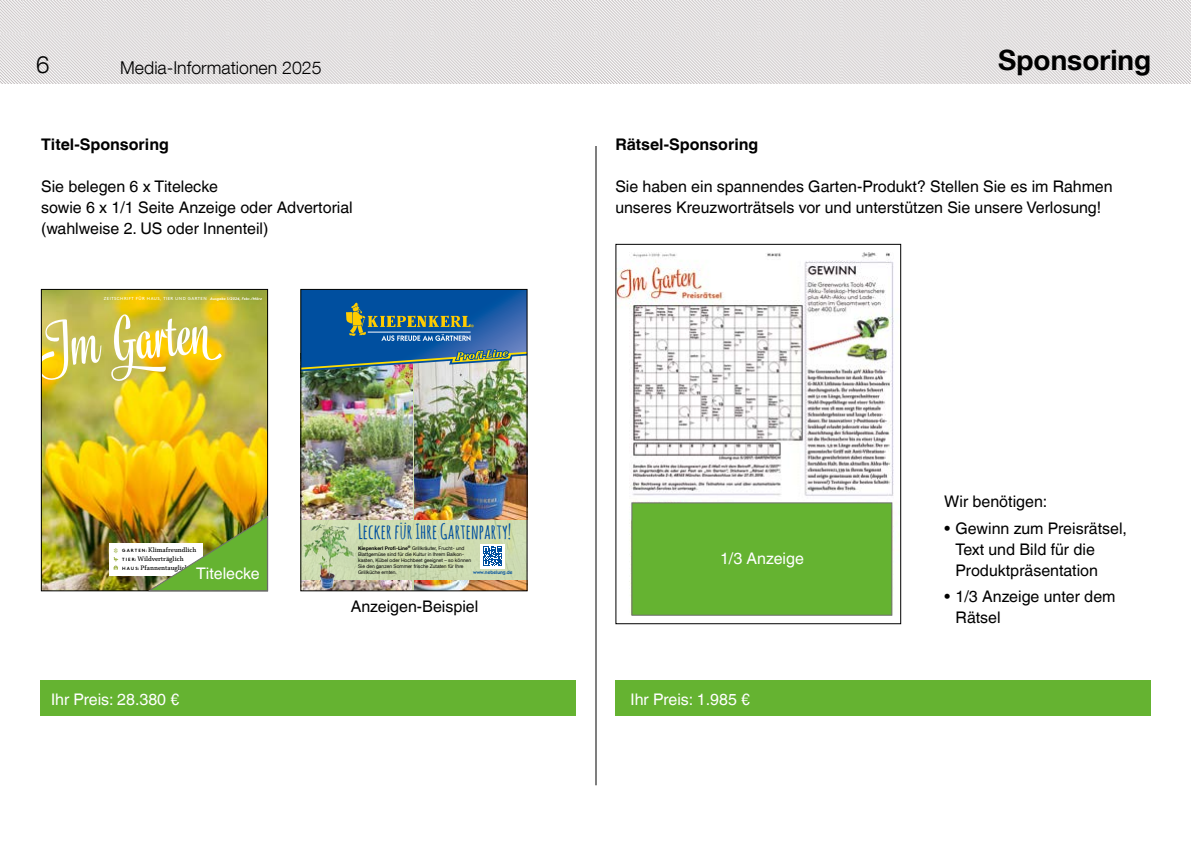
<style>
.page{position:relative;width:1191px;height:842px;background:#fff}
.page>*{position:absolute;margin:0;border:0;box-sizing:border-box;transform-origin:0 0}
.t1{font:500 74px "Tea Biscuit";color:#fff}
.t2{font:700 28px "Helvetica Neue LT Com";color:#000}
.t3{font:300 24px "Helvetica Neue LT Com";color:#000}
.t4{font:700 20.6px "Amatic SC";color:#004f9f}
.t5{font:300 17.8px "Helvetica Neue LT Com";color:#000}
.t6{font:16px/21px "Helvetica World";color:#000}
.t7{font:16px "Helvetica World";color:#fff}
.t8{font:700 16px "Helvetica World";color:#000}
.t9{font:700 7.8px "Helvetica Neue";color:#fc0}
.t10{font:6.6px/8.8px "Raikka";letter-spacing:-.015em;color:#000}
.t11{font:5px/6px "Helvetica Neue LT Com";color:#000}
.t12{font:600 5px "Itc Kabel LT";color:#004f9f}
.t13{font:4.4px "Brown";letter-spacing:.105em;color:#fff}
.s1{font-family:"Brown Bold Italic Alt";font-size:3.8px}
.s2{font-family:"Brown";font-weight:700;font-size:4.6px}
.s3{font-weight:700}
</style>
<div class="page">
<img style="left:0;top:0;width:1191px;height:84px">
<div style="left:40px;top:680px;width:536px;height:36px;background:#65b331"></div>
<div style="left:615px;top:680px;width:535px;height:36px;background:#65b331"></div>
<hr style="left:595px;top:146px;width:1px;height:639px;background:#000">
<img style="left:43px;top:291px;width:223px;height:298px">
<div style="left:109px;top:543px;width:94px;height:32px;background:#fff"></div>
<svg style="left:113px;top:548px;width:5px;height:22px"></svg>
<div style="left:41px;top:289px;width:227px;height:302px;border:1px solid #000"></div>
<img style="left:360px;top:519px;width:165px;height:70px">
<img style="left:302px;top:372px;width:223px;height:147px">
<img style="left:360px;top:581px;width:52px;height:8px">
<div style="left:480px;top:544px;width:25px;height:24px;background:#fff"></div>
<svg style="left:483px;top:547px;width:19px;height:19px"></svg>
<img style="left:302px;top:516px;width:58px;height:73px">
<img style="left:414px;top:581px;width:111px;height:8px">
<svg style="left:302px;top:289px;width:226px;height:83px"></svg>
<div style="left:300px;top:289px;width:227px;height:302px;border:1px solid #000"></div>
<img style="left:617px;top:252px;width:282px;height:363px">
<div style="left:615px;top:244px;width:286px;height:380px;border:1px solid #000"></div>
<div style="left:631px;top:503px;width:261px;height:112px;background:#65b331;border:1px solid #706f6f"></div>
<img style="left:149px;top:516px;width:119px;height:75px">
<h3 class="t3" style="left:36px;top:50px;width:15px">6</h3>
<p class="t5" style="left:120px;top:56px;width:203px">Media-Informationen 2025</p>
<p class="t8" style="left:41px;top:135px;width:129px">Titel-Sponsoring</p>
<p class="t6" style="left:41px;top:176px;width:313px">Sie belegen 6 x Titelecke<br>sowie 6 x 1/1 Seite Anzeige oder Advertorial (wahlweise 2. US oder Innenteil)</p>
<p class="t13" style="left:104px;top:295px;width:160px">ZEITSCHRIFT FÜR HAUS, TIER UND GARTEN <span class="s1">Ausgabe 1/2024, Febr./März</span></p>
<h1 class="t1" style="left:32px;top:304px;width:174px;rotate:-5deg">Jm Garten</h1>
<p class="t9" style="left:471px;top:322px;width:5px">®</p>
<h2 class="t2" style="left:998px;top:42px;width:154px">Sponsoring</h2>
<p class="t8" style="left:615px;top:135px;width:145px">Rätsel-Sponsoring</p>
<p class="t6" style="left:615px;top:176px;width:499px">Sie haben ein spannendes Garten-Produkt? Stellen Sie es im Rahmen unseres Kreuzworträtsels vor und unterstützen Sie unsere Verlosung!</p>
<p class="t10" style="left:122px;top:545px;width:76px"><span class="s2">G A R T E N:</span> Klimafreundlich<br><span class="s2">T I E R:</span> Wildverträglich<br><span class="s2">H A U S:</span> Pfannentauglich</p>
<p class="t7" style="left:196px;top:564px;width:65px">Titelecke</p>
<p class="t4" style="left:358px;top:517px;width:155px">Lecker für Ihre Gartenparty!</p>
<p class="t12" style="left:473px;top:569px;width:41px">www.nebelung.de</p>
<p class="t11" style="left:358px;top:545px;width:115px"><span class="s3">Kiepenkerl Profi-Line</span><sup>®</sup> Grillkräuter, Frucht- und Blattgemüse sind für die Kultur in Ihrem Balkon&shy;kasten, Kübel oder Hochbeet geeignet – so können Sie den ganzen Sommer frische Zutaten für Ihre Grillküche ernten.</p>
<p class="t7" style="left:720px;top:549px;width:85px">1/3 Anzeige</p>
<p class="t6" style="left:351px;top:596px;width:129px">Anzeigen-Beispiel</p>
<p class="t7" style="left:51px;top:690px;width:130px">Ihr Preis: 28.380 €</p>
<p class="t7" style="left:630px;top:690px;width:121px">Ihr Preis: 1.985 €</p>
<p class="t6" style="left:944px;top:491px;width:105px">Wir benötigen:</p>
<p class="t6" style="left:955px;top:518px;width:173px;text-indent:-11px">• Gewinn zum Preisrätsel,<br>Text und Bild für die<br>Produktpräsentation</p>
<p class="t6" style="left:955px;top:586px;width:161px;text-indent:-11px">• 1/3 Anzeige unter dem<br>Rätsel</p>
</div>
